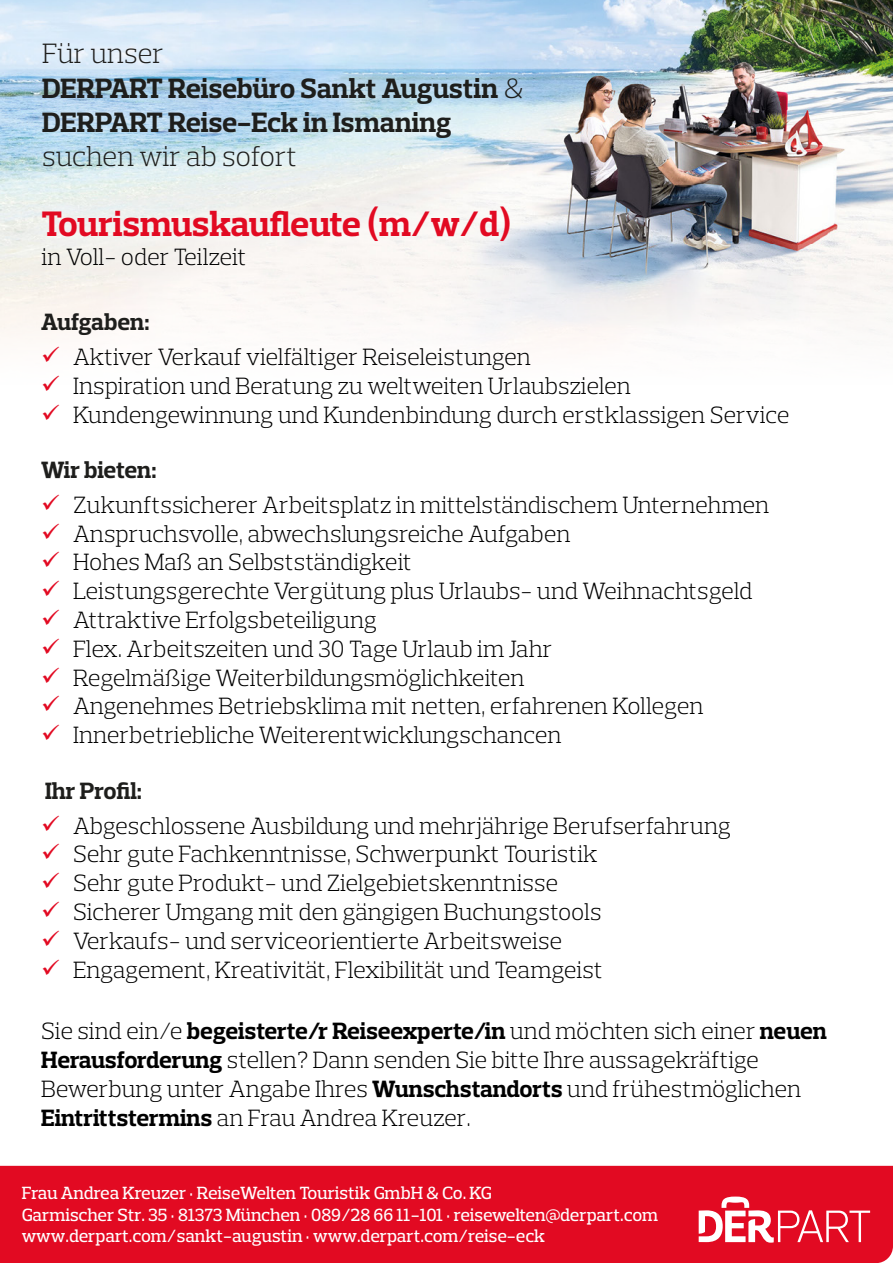
<style>
.page{position:relative;width:893px;height:1263px;background:#fff}
.page>*{position:absolute;margin:0;border:0;box-sizing:border-box;transform-origin:0 0}
.t1{font:700 36px "Prelo Slab";color:#e20a22}
.t2{font:700 28.5px/34.2px "Prelo Slab";color:#1e1e1c}
.t3{font:300 28.5px "Prelo Slab";color:#1e1e1c}
.t4{font:300 24px/28.8px "Prelo Slab";color:#000}
.t5{font:300 24px "Prelo Slab";letter-spacing:-.02em;color:#000}
.t6{font:700 24px "Prelo Slab";letter-spacing:-.01em;color:#1e1e1c}
.t7{font:500 18px/21.6px "Prelo Slab";color:#fff}
.s1{font-weight:300}
.s2{color:#e20a22}
.s3{font-weight:700}
</style>
<div class="page">
<img style="left:0;top:0;width:893px;height:265px">
<div style="left:0;top:265px;width:893px;height:169px;background:linear-gradient(to bottom,#ececec,#fff)"></div>
<div style="left:0;top:1166px;width:893px;height:97px;background:#e20a22"></div>
<svg style="left:699px;top:1196px;width:171px;height:46px"></svg>
<img style="left:16px;top:199px;width:521px;height:98px">
<img style="left:16px;top:14px;width:533px;height:185px">
<p class="t2" style="left:42px;top:37px;width:483px"><span class="s1">Für unser<br></span>DERPART Reisebüro Sankt Augustin <span class="s1">&amp;<br></span>DERPART Reise-Eck in Ismaning</p>
<p class="t3" style="left:42px;top:139px;width:257px">suchen wir ab sofort</p>
<h1 class="t1" style="left:42px;top:202px;width:471px">Tourismuskaufleute (m/w/d)</h1>
<p class="t4" style="left:42px;top:242px;width:206px">in Voll- oder Teilzeit</p>
<p class="t6" style="left:41px;top:308px;width:110px">Aufgaben:</p>
<p class="t4" style="left:41px;top:342px;width:491px"><span class="s2">✓</span> Aktiver Verkauf vielfältiger Reiseleistungen</p>
<p class="t4" style="left:41px;top:371px;width:591px"><span class="s2">✓</span> Inspiration und Beratung zu weltweiten Urlaubszielen</p>
<p class="t4" style="left:41px;top:400px;width:750px"><span class="s2">✓</span> Kundengewinnung und Kundenbindung durch erstklassigen Service</p>
<p class="t6" style="left:41px;top:456px;width:117px">Wir bieten:</p>
<p class="t4" style="left:41px;top:490px;width:730px"><span class="s2">✓</span> Zukunftssicherer Arbeitsplatz in mittelständischem Unternehmen</p>
<p class="t4" style="left:41px;top:519px;width:531px"><span class="s2">✓</span> Anspruchsvolle, abwechslungsreiche Aufgaben</p>
<p class="t4" style="left:41px;top:548px;width:372px"><span class="s2">✓</span> Hohes Maß an Selbstständigkeit</p>
<p class="t4" style="left:41px;top:577px;width:713px"><span class="s2">✓</span> Leistungsgerechte Vergütung plus Urlaubs- und Weihnachtsgeld</p>
<p class="t4" style="left:41px;top:605px;width:337px"><span class="s2">✓</span> Attraktive Erfolgsbeteiligung</p>
<p class="t4" style="left:41px;top:634px;width:513px"><span class="s2">✓</span> Flex. Arbeitszeiten und 30 Tage Urlaub im Jahr</p>
<p class="t4" style="left:41px;top:663px;width:485px"><span class="s2">✓</span> Regelmäßige Weiterbildungsmöglichkeiten</p>
<p class="t4" style="left:41px;top:692px;width:664px"><span class="s2">✓</span> Angenehmes Betriebsklima mit netten, erfahrenen Kollegen</p>
<p class="t4" style="left:41px;top:721px;width:522px"><span class="s2">✓</span> Innerbetriebliche Weiterentwicklungschancen</p>
<p class="t6" style="left:45px;top:776px;width:99px">Ihr Profil:</p>
<p class="t4" style="left:41px;top:811px;width:691px"><span class="s2">✓</span> Abgeschlossene Ausbildung und mehrjährige Berufserfahrung</p>
<p class="t4" style="left:41px;top:840px;width:558px"><span class="s2">✓</span> Sehr gute Fachkenntnisse, Schwerpunkt Touristik</p>
<p class="t4" style="left:41px;top:869px;width:518px"><span class="s2">✓</span> Sehr gute Produkt- und Zielgebietskenntnisse</p>
<p class="t5" style="left:41px;top:897px;width:562px"><span class="s2">✓</span> Sicherer Umgang mit den gängigen Buchungstools</p>
<p class="t4" style="left:41px;top:926px;width:522px"><span class="s2">✓</span> Verkaufs- und serviceorientierte Arbeitsweise</p>
<p class="t5" style="left:41px;top:955px;width:563px"><span class="s2">✓</span> Engagement, Kreativität, Flexibilität und Teamgeist</p>
<p class="t4" style="left:41px;top:1017px;width:787px">Sie sind ein/e <span class="s3">begeisterte/r Reiseexperte/in</span> und möchten sich einer <span class="s3">neuen Herausforderung</span> stellen? Dann senden Sie bitte Ihre aussagekräftige Bewerbung unter Angabe Ihres <span class="s3">Wunschstandorts</span> und frühestmöglichen <span class="s3">Eintrittstermins</span> an Frau Andrea Kreuzer.</p>
<p class="t7" style="left:22px;top:1182px;width:638px">Frau Andrea Kreuzer • ReiseWelten Touristik GmbH &amp; Co. KG<br>Garmischer Str. 35 • 81373 München • 089/28 66 11-101 • reisewelten@derpart.com www.derpart.com/sankt-augustin • www.derpart.com/reise-eck</p>
</div>
